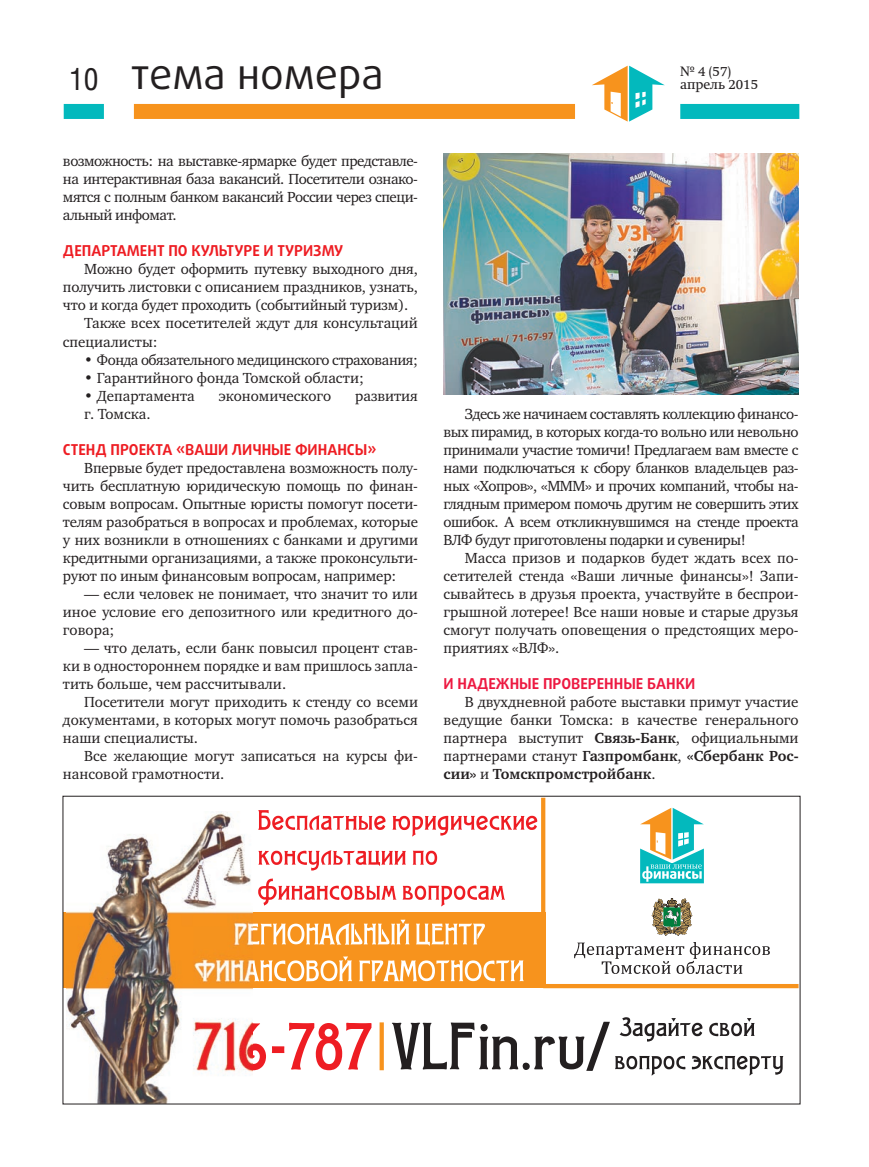
<style>
.page{position:relative;width:869px;height:1167px;background:#fff}
.page>*{position:absolute;margin:0;border:0;box-sizing:border-box;transform-origin:0 0}
.t1{font:42px "Daxline Pro";color:#231f20}
.t2{font:30.6px "Helios Cond C";color:#231f20}
.t3{font:15px/18px "Charter C";color:#231f20;text-align:justify}
.t4{font:700 15px "Daxline Pro";letter-spacing:.125em;color:#ee1d23}
.t5{font:15px "Charter C";letter-spacing:-.03em;color:#231f20}
.t6{font:700 15px "Daxline Pro";color:#ed1941}
.t7{font:13.5px "Swift 1 OT";color:#231f20}
.s1{font-weight:700}
</style>
<div class="page">
<div style="left:680px;top:104px;width:119px;height:15px;background:#03b9bd"></div>
<div style="left:64px;top:104px;width:40px;height:15px;background:#03b9bd"></div>
<div style="left:134px;top:104px;width:441px;height:15px;background:#f7931d"></div>
<svg style="left:592px;top:66px;width:73px;height:56px"></svg>
<svg style="left:541px;top:798px;width:4px;height:114px"></svg>
<div style="left:543px;top:983px;width:256px;height:5px;background:#f7931d"></div>
<svg style="left:380px;top:1022px;width:4px;height:48px"></svg>
<svg style="left:258px;top:810px;width:279px;height:96px"></svg>
<svg style="left:574px;top:808px;width:196px;height:165px"></svg>
<svg style="left:253px;top:1022px;width:118px;height:48px"></svg>
<svg style="left:392px;top:1017px;width:391px;height:58px"></svg>
<div style="left:63px;top:912px;width:482px;height:76px;background:#f7931d"></div>
<svg style="left:253px;top:919px;width:271px;height:62px"></svg>
<img style="left:66px;top:811px;width:187px;height:291px">
<img style="left:444px;top:153px;width:355px;height:241px">
<h1 class="t1" style="left:131px;top:47px;width:254px">тема номера</h1>
<h2 class="t2" style="left:69px;top:60px;width:31px">10</h2>
<p class="t7" style="left:680px;top:64px;width:52px">№ 4 (57)</p>
<p class="t7" style="left:680px;top:77px;width:79px">апрель 2015</p>
<p class="t3" style="left:63px;top:152px;width:357px">возможность: на выставке-ярмарке будет представле&shy;на интерактивная база вакансий. Посетители ознако&shy;мятся с полным банком вакансий России через специ&shy;альный инфомат.</p>
<p class="t4" style="left:63px;top:241px;width:30px">Департам</p>
<p class="t4" style="left:140px;top:241px;width:90px">ент по культур</p>
<p class="t4" style="left:252px;top:241px;width:35px">е и тури</p>
<p class="t4" style="left:313px;top:241px;width:20px">зму</p>
<p class="t3" style="left:84px;top:260px;width:335px">Можно будет оформить путевку выходного дня,</p>
<p class="t3" style="left:63px;top:278px;width:357px">получить листовки с описанием праздников, узнать,</p>
<p class="t3" style="left:63px;top:296px;width:347px">что и когда будет проходить (событийный туризм).</p>
<p class="t3" style="left:84px;top:314px;width:335px">Также всех посетителей ждут для консультаций</p>
<p class="t3" style="left:63px;top:332px;width:96px">специалисты:</p>
<p class="t5" style="left:84px;top:351px;width:335px">• Фонда обязательного медицинского страхования;</p>
<p class="t3" style="left:84px;top:368px;width:281px">• Гарантийного фонда Томской области;</p>
<p class="t3" style="left:84px;top:386px;width:112px">• Департамента</p>
<p class="t3" style="left:219px;top:386px;width:114px">экономического</p>
<p class="t3" style="left:355px;top:386px;width:64px">развития</p>
<p class="t3" style="left:84px;top:404px;width:68px">г. Томска.</p>
<p class="t4" style="left:63px;top:439px;width:93px">Стенд проекта</p>
<p class="t4" style="left:176px;top:439px;width:77px">«Ваши личн</p>
<p class="t4" style="left:271px;top:439px;width:47px">ые финан</p>
<p class="t4" style="left:347px;top:439px;width:31px">сы»</p>
<p class="t3" style="left:63px;top:458px;width:357px;text-indent:21px">Впервые будет предоставлена возможность полу&shy;чить бесплатную юридическую помощь по финан&shy;совым вопросам. Опытные юристы помогут посети&shy;телям разобраться в вопросах и проблемах, которые у них возникли в отношениях с банками и другими кредитными организациями, а также проконсульти&shy;руют по иным финансовым вопросам, например:</p>
<p class="t3" style="left:63px;top:584px;width:357px;text-indent:21px">— если человек не понимает, что значит то или иное условие его депозитного или кредитного до&shy;говора;</p>
<p class="t3" style="left:63px;top:638px;width:357px;text-indent:21px">— что делать, если банк повысил процент став&shy;ки в одностороннем порядке и вам пришлось запла&shy;тить больше, чем рассчитывали.</p>
<p class="t3" style="left:63px;top:692px;width:357px;text-indent:21px">Посетители могут приходить к стенду со всеми документами, в которых могут помочь разобраться наши специалисты.</p>
<p class="t3" style="left:63px;top:746px;width:357px;text-indent:21px">Все желающие могут записаться на курсы фи&shy;нансовой грамотности.</p>
<p class="t3" style="left:444px;top:404px;width:357px;text-indent:21px">Здесь же начинаем составлять коллекцию финансо&shy;вых пирамид, в которых когда-то вольно или невольно принимали участие томичи! Предлагаем вам вместе с нами подключаться к сбору бланков владельцев раз&shy;ных «Хопров», «МММ» и прочих компаний, чтобы на&shy;глядным примером помочь другим не совершить этих ошибок. А всем откликнувшимся на стенде проекта ВЛФ будут приготовлены подарки и сувениры!</p>
<p class="t3" style="left:444px;top:548px;width:357px;text-indent:21px">Масса призов и подарков будет ждать всех по&shy;сетителей стенда «Ваши личные финансы»! Запи&shy;сывайтесь в друзья проекта, участвуйте в беспрои&shy;грышной лотерее! Все наши новые и старые друзья смогут получать оповещения о предстоящих меро&shy;приятиях «ВЛФ».</p>
<p class="t6" style="left:444px;top:673px;width:25px">И над</p>
<p class="t6" style="left:488px;top:673px;width:179px">ежные проверенные банки</p>
<p class="t3" style="left:444px;top:692px;width:357px;text-indent:21px">В двухдневной работе выставки примут участие ведущие банки Томска: в качестве генерального партнера выступит <span class="s1">Связь-Банк</span>, официальными партнерами станут <span class="s1">Газпромбанк</span>, <span class="s1">«Сбербанк Рос&shy;сии»</span> и <span class="s1">Томскпромстройбанк</span>.</p>
</div>
